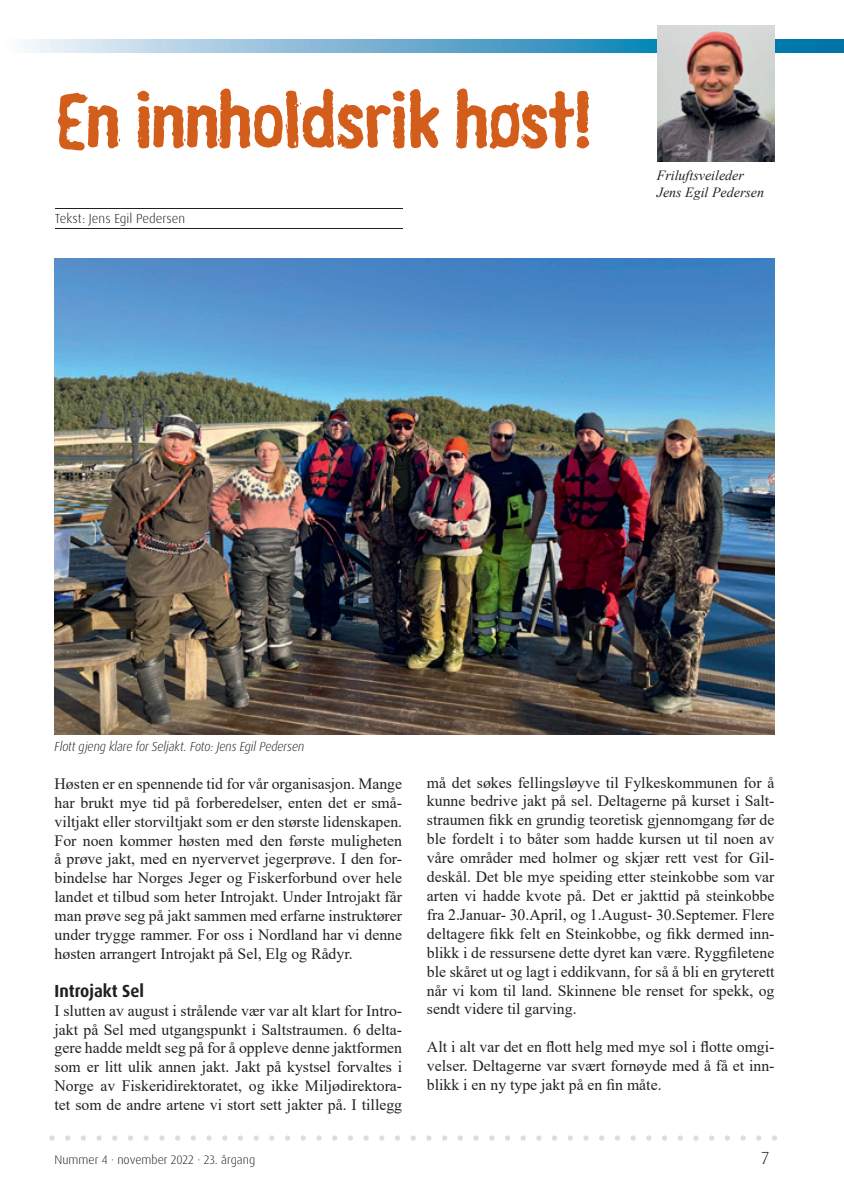
<style>
.page{position:relative;width:844px;height:1191px;background:#fff}
.page>*{position:absolute;margin:0;border:0;box-sizing:border-box;transform-origin:0 0}
.t1{font:73.5px "Linotype Russisch Brot Eat Text";letter-spacing:-.01em;color:#d35d1a}
.t2{font:700 17.5px "Dax OT";color:#231f20;scale:.93 1}
.t3{font:300 17.5px "Dax OT";color:#231f20}
.t4{font:15.75px/18.9px "Times New Roman";color:#231f20;text-align:justify}
.t5{font:italic 14px/16.8px "Times New Roman";color:#231f20}
.t6{font:italic 300 13.12px "Dax OT";letter-spacing:-.01em;color:#231f20;scale:.93 1}
.t7{font:300 13.12px "Dax OT";color:#231f20}
.t8{font:300 12.25px "Dax OT";color:#231f20}
</style>
<div class="page">
<hr style="left:55px;top:208px;width:347px;height:1px;background:#231f20">
<hr style="left:55px;top:229px;width:347px;height:1px;background:#231f20">
<svg style="left:27px;top:40px;width:816px;height:12px;background:#75b2d2"></svg>
<svg style="left:49px;top:1135px;width:727px;height:5px"></svg>
<img style="left:55px;top:258px;width:719px;height:476px">
<img style="left:657px;top:26px;width:117px;height:135px">
<h1 class="t1" style="left:55px;top:70px;width:538px">En innholdsrik høst!</h1>
<p class="t7" style="left:55px;top:211px;width:132px">Tekst: Jens Egil Pedersen</p>
<p class="t5" style="left:656px;top:167px;width:109px">Friluftsveileder<br>Jens Egil Pedersen</p>
<p class="t6" style="left:55px;top:738px;width:270px">Flott gjeng klare for Seljakt. Foto: Jens Egil Pedersen</p>
<p class="t4" style="left:55px;top:773px;width:349px">Høsten er en spennende tid for vår organisasjon. Mange har brukt mye tid på forberedelser, enten det er små&shy;viltjakt eller storviltjakt som er den største lidenskapen.<br>For noen kommer høsten med den første muligheten å prøve jakt, med en nyervervet jegerprøve. I den for&shy;bindelse har Norges Jeger og Fiskerforbund over hele landet et tilbud som heter Introjakt. Under Introjakt får man prøve seg på jakt sammen med erfarne instruktører under trygge rammer. For oss i Nordland har vi denne høsten arrangert Introjakt på Sel, Elg og Rådyr.</p>
<p class="t2" style="left:55px;top:979px;width:98px">Introjakt Sel</p>
<p class="t4" style="left:55px;top:1000px;width:349px">I slutten av august i strålende vær var alt klart for Intro&shy;jakt på Sel med utgangspunkt i Saltstraumen. 6 delta&shy;gere hadde meldt seg på for å oppleve denne jaktformen som er litt ulik annen jakt. Jakt på kystsel forvaltes i Norge av Fiskeridirektoratet, og ikke Miljødirektora&shy;tet som de andre artene vi stort sett jakter på. I tillegg</p>
<p class="t4" style="left:427px;top:772px;width:349px">må det søkes fellingsløyve til Fylkeskommunen for å kunne bedrive jakt på sel. Deltagerne på kurset i Salt&shy;straumen fikk en grundig teoretisk gjennomgang før de ble fordelt i to båter som hadde kursen ut til noen av våre områder med holmer og skjær rett vest for Gil&shy;deskål. Det ble mye speiding etter steinkobbe som var arten vi hadde kvote på. Det er jakttid på steinkobbe fra 2.Januar- 30.April, og 1.August- 30.Septemer. Flere deltagere fikk felt en Steinkobbe, og fikk dermed inn&shy;blikk i de ressursene dette dyret kan være. Ryggfiletene ble skåret ut og lagt i eddikvann, for så å bli en gryterett når vi kom til land. Skinnene ble renset for spekk, og sendt videre til garving.</p>
<p class="t4" style="left:427px;top:1037px;width:349px">Alt i alt var det en flott helg med mye sol i flotte omgi&shy;velser. Deltagerne var svært fornøyde med å få et inn&shy;blikk i en ny type jakt på en fin måte.</p>
<p class="t8" style="left:55px;top:1151px;width:202px">Nummer 4 · november 2022 · 23. årgang</p>
<p class="t3" style="left:761px;top:1146px;width:9px">7</p>
</div>
